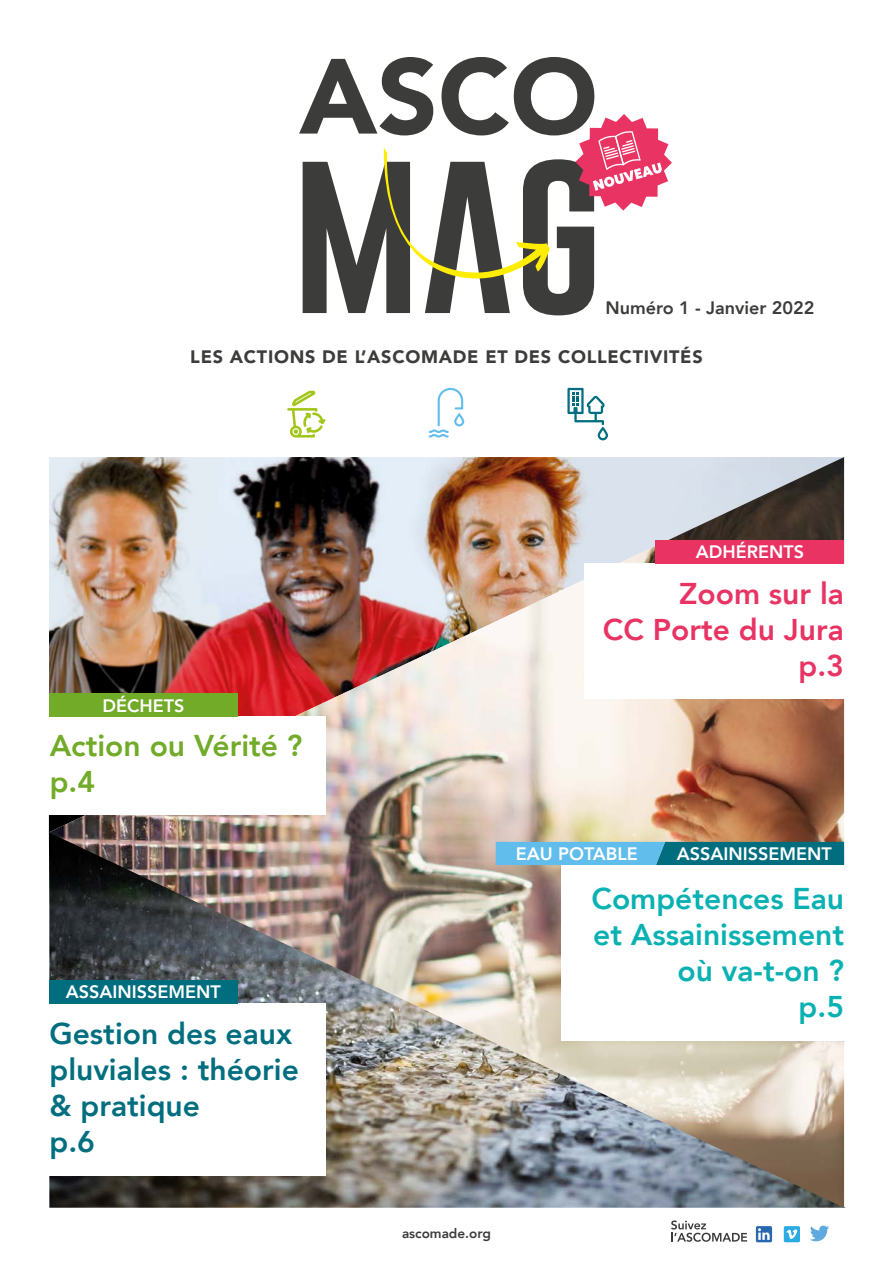
<style>
.page{position:relative;width:893px;height:1263px;background:#fff}
.page>*{position:absolute;margin:0;border:0;box-sizing:border-box;transform-origin:0 0}
.t1{font:800 30px/36px "Avenir";color:#006e7f}
.t2{font:800 30px/36px "Avenir";color:#09b1b2;text-align:right}
.t3{font:800 30px/36px "Avenir";color:#e83363;text-align:right}
.t4{font:800 30px/36px "Avenir";color:#71ab27}
.t5{font:500 24.9px "Avenir";letter-spacing:-.02em;color:#474746}
.t6{font:800 18px "Avenir";color:#fff}
.t7{font:900 18px "Avenir";letter-spacing:.04em;color:#3c3c3b}
.t8{font:800 18px "Avenir";color:#3c3c3b}
.t9{font:800 13.5px "Avenir";color:#3c3c3b}
</style>
<div class="page">
<svg style="left:671px;top:1220px;width:76px;height:22px"></svg>
<svg style="left:756px;top:1226px;width:16px;height:16px"></svg>
<svg style="left:810px;top:1225px;width:19px;height:16px"></svg>
<div style="left:784px;top:1226px;width:16px;height:16px;background:#2babe2;border-radius:2px"></div>
<svg style="left:786px;top:1229px;width:11px;height:10px"></svg>
<img style="left:49px;top:457px;width:795px;height:751px">
<svg style="left:299px;top:57px;width:373px;height:258px"></svg>
<div style="left:36px;top:717px;width:289px;height:98px;background:#fff"></div>
<div style="left:49px;top:693px;width:188px;height:24px;background:#71ab27"></div>
<div style="left:36px;top:1003px;width:289px;height:172px;background:#fff"></div>
<div style="left:49px;top:980px;width:188px;height:23px;background:#006e7f"></div>
<div style="left:561px;top:865px;width:289px;height:175px;background:#fff"></div>
<svg style="left:496px;top:842px;width:348px;height:23px;background:#2e93b2"></svg>
<div style="left:584px;top:564px;width:266px;height:135px;background:#fff"></div>
<div style="left:656px;top:540px;width:188px;height:24px;background:#e83363"></div>
<svg style="left:429px;top:388px;width:35px;height:50px"></svg>
<svg style="left:287px;top:391px;width:39px;height:47px"></svg>
<svg style="left:567px;top:388px;width:41px;height:52px"></svg>
<p class="t8" style="left:605px;top:294px;width:210px">Numéro 1 - Janvier 2022</p>
<h2 class="t5" style="left:298px;top:333px;width:300px">Les actions des collectivités</h2>
<p class="t7" style="left:190px;top:341px;width:514px">LES ACTIONS DE L’ASCOMADE ET DES COLLECTIVITÉS</p>
<p class="t6" style="left:696px;top:538px;width:110px">ADHÉRENTS</p>
<p class="t6" style="left:102px;top:691px;width:83px">DÉCHETS</p>
<h1 class="t4" style="left:50px;top:727px;width:254px">Action ou Vérité ? p.4</h1>
<p class="t6" style="left:66px;top:978px;width:156px">ASSAINISSEMENT</p>
<h1 class="t1" style="left:49px;top:1016px;width:251px">Gestion des eaux pluviales : théorie &amp; pratique<br>p.6</h1>
<h1 class="t3" style="left:603px;top:575px;width:243px">Zoom sur la<br>CC Porte du Jura p.3</h1>
<p class="t6" style="left:516px;top:839px;width:123px">EAU POTABLE</p>
<p class="t6" style="left:677px;top:839px;width:156px">ASSAINISSEMENT</p>
<h1 class="t2" style="left:591px;top:880px;width:254px">Compétences Eau et Assainissement où va-t-on ?<br>p.5</h1>
<p class="t9" style="left:402px;top:1223px;width:90px">ascomade.org</p>
</div>
